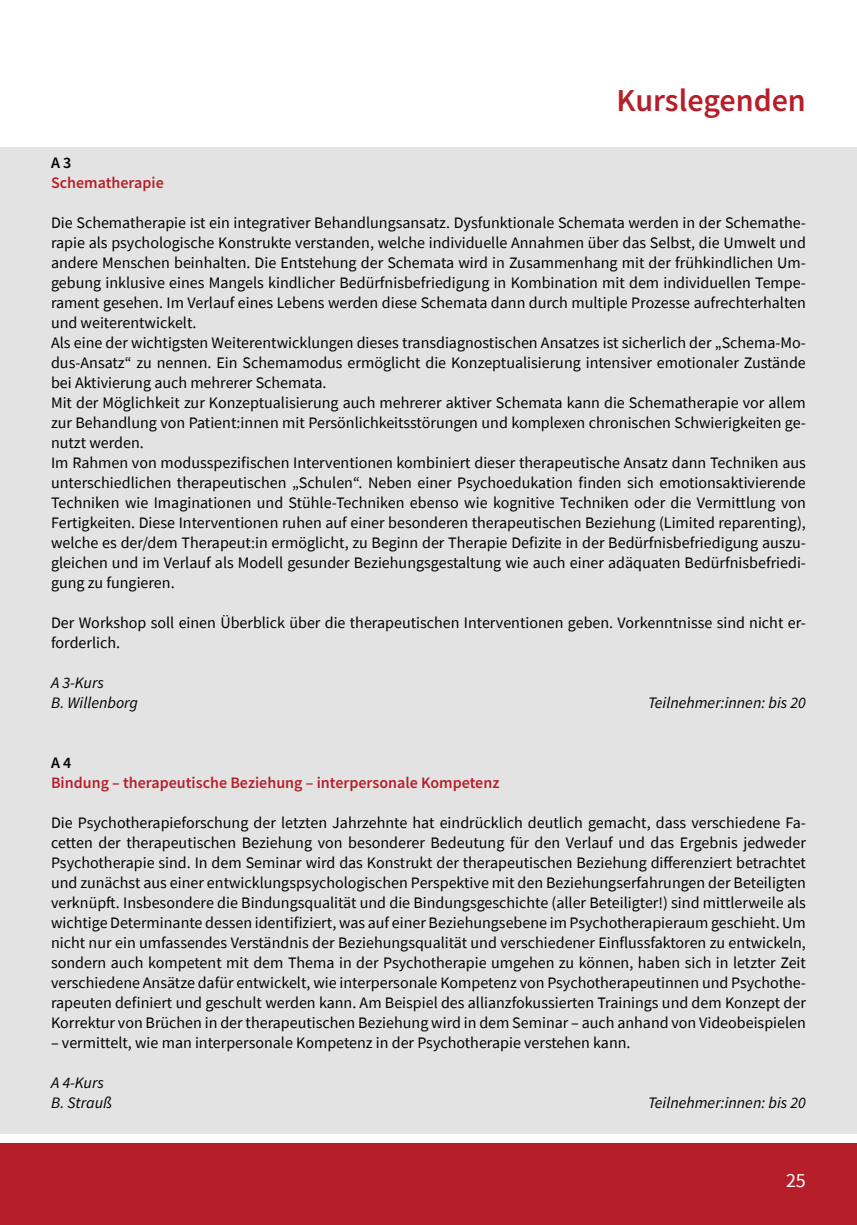
<style>
.page{position:relative;width:857px;height:1225px;background:#fff}
.page>*{position:absolute;margin:0;border:0;box-sizing:border-box;transform-origin:0 0}
.t1{font:600 32px "Source Sans Pro";color:#b61f29}
.t2{font:20px "Source Sans Pro";color:#fff}
.t3{font:16px/20px "Source Sans Pro";color:#000}
.t4{font:italic 16px/20px "Source Sans Pro";color:#000}
.t5{font:600 16px "Source Sans Pro";color:#b61f29}
.t6{font:600 16px "Source Sans Pro";color:#000}
</style>
<div class="page">
<div style="left:0;top:147px;width:856px;height:987px;background:#e3e3e3"></div>
<div style="left:0;top:1143px;width:856px;height:82px;background:#b61f29"></div>
<h1 class="t1" style="left:616px;top:79px;width:191px">Kurslegenden</h1>
<p class="t6" style="left:51px;top:152px;width:22px">A 3</p>
<p class="t5" style="left:51px;top:172px;width:114px">Schematherapie</p>
<p class="t3" style="left:51px;top:212px;width:756px">Die Schematherapie ist ein integrativer Behandlungsansatz. Dysfunktionale Schemata werden in der Schemathe&shy;rapie als psychologische Konstrukte verstanden, welche individuelle Annahmen über das Selbst, die Umwelt und andere Menschen beinhalten. Die Entstehung der Schemata wird in Zusammenhang mit der frühkindlichen Um&shy;gebung inklusive eines Mangels kindlicher Bedürfnisbefriedigung in Kombination mit dem individuellen Tempe&shy;rament gesehen. Im Verlauf eines Lebens werden diese Schemata dann durch multiple Prozesse aufrechterhalten und weiterentwickelt.<br>Als eine der wichtigsten Weiterentwicklungen dieses transdiagnostischen Ansatzes ist sicherlich der „Schema-Mo&shy;dus-Ansatz“ zu nennen. Ein Schemamodus ermöglicht die Konzeptualisierung intensiver emotionaler Zustände bei Aktivierung auch mehrerer Schemata.<br>Mit der Möglichkeit zur Konzeptualisierung auch mehrerer aktiver Schemata kann die Schematherapie vor allem zur Behandlung von Patient:innen mit Persönlichkeitsstörungen und komplexen chronischen Schwierigkeiten ge&shy;nutzt werden.<br>Im Rahmen von modusspezifischen Interventionen kombiniert dieser therapeutische Ansatz dann Techniken aus unterschiedlichen therapeutischen „Schulen“. Neben einer Psychoedukation finden sich emotionsaktivierende Techniken wie Imaginationen und Stühle-Techniken ebenso wie kognitive Techniken oder die Vermittlung von Fertigkeiten. Diese Interventionen ruhen auf einer besonderen therapeutischen Beziehung (Limited reparenting), welche es der/dem Therapeut:in ermöglicht, zu Beginn der Therapie Defizite in der Bedürfnisbefriedigung auszu&shy;gleichen und im Verlauf als Modell gesunder Beziehungsgestaltung wie auch einer adäquaten Bedürfnisbefriedi&shy;gung zu fungieren.</p>
<p class="t3" style="left:51px;top:612px;width:756px">Der Workshop soll einen Überblick über die therapeutischen Interventionen geben. Vorkenntnisse sind nicht er&shy;forderlich.</p>
<p class="t4" style="left:51px;top:672px;width:88px">A 3-Kurs<br>B. Willenborg</p>
<p class="t4" style="left:647px;top:692px;width:159px">Teilnehmer:innen: bis 20</p>
<p class="t6" style="left:51px;top:752px;width:22px">A 4</p>
<p class="t5" style="left:51px;top:772px;width:449px">Bindung – therapeutische Beziehung – interpersonale Kompetenz</p>
<p class="t3" style="left:51px;top:812px;width:756px;text-align:justify">Die Psychotherapieforschung der letzten Jahrzehnte hat eindrücklich deutlich gemacht, dass verschiedene Fa&shy;cetten der therapeutischen Beziehung von besonderer Bedeutung für den Verlauf und das Ergebnis jedweder Psychotherapie sind. In dem Seminar wird das Konstrukt der therapeutischen Beziehung differenziert betrachtet und zunächst aus einer entwicklungspsychologischen Perspektive mit den Beziehungserfahrungen der Beteiligten verknüpft. Insbesondere die Bindungsqualität und die Bindungsgeschichte (aller Beteiligter!) sind mittlerweile als wichtige Determinante dessen identifiziert, was auf einer Beziehungsebene im Psychotherapieraum geschieht. Um nicht nur ein umfassendes Verständnis der Beziehungsqualität und verschiedener Einflussfaktoren zu entwickeln, sondern auch kompetent mit dem Thema in der Psychotherapie umgehen zu können, haben sich in letzter Zeit verschiedene Ansätze dafür entwickelt, wie interpersonale Kompetenz von Psychotherapeutinnen und Psychothe&shy;rapeuten definiert und geschult werden kann. Am Beispiel des allianzfokussierten Trainings und dem Konzept der Korrektur von Brüchen in der therapeutischen Beziehung wird in dem Seminar – auch anhand von Videobeispielen</p>
<p class="t3" style="left:51px;top:1032px;width:580px">– vermittelt, wie man interpersonale Kompetenz in der Psychotherapie verstehen kann.</p>
<p class="t4" style="left:51px;top:1072px;width:62px">A 4-Kurs<br>B. Strauß</p>
<p class="t4" style="left:647px;top:1092px;width:159px">Teilnehmer:innen: bis 20</p>
<p class="t2" style="left:785px;top:1167px;width:21px">25</p>
</div>
